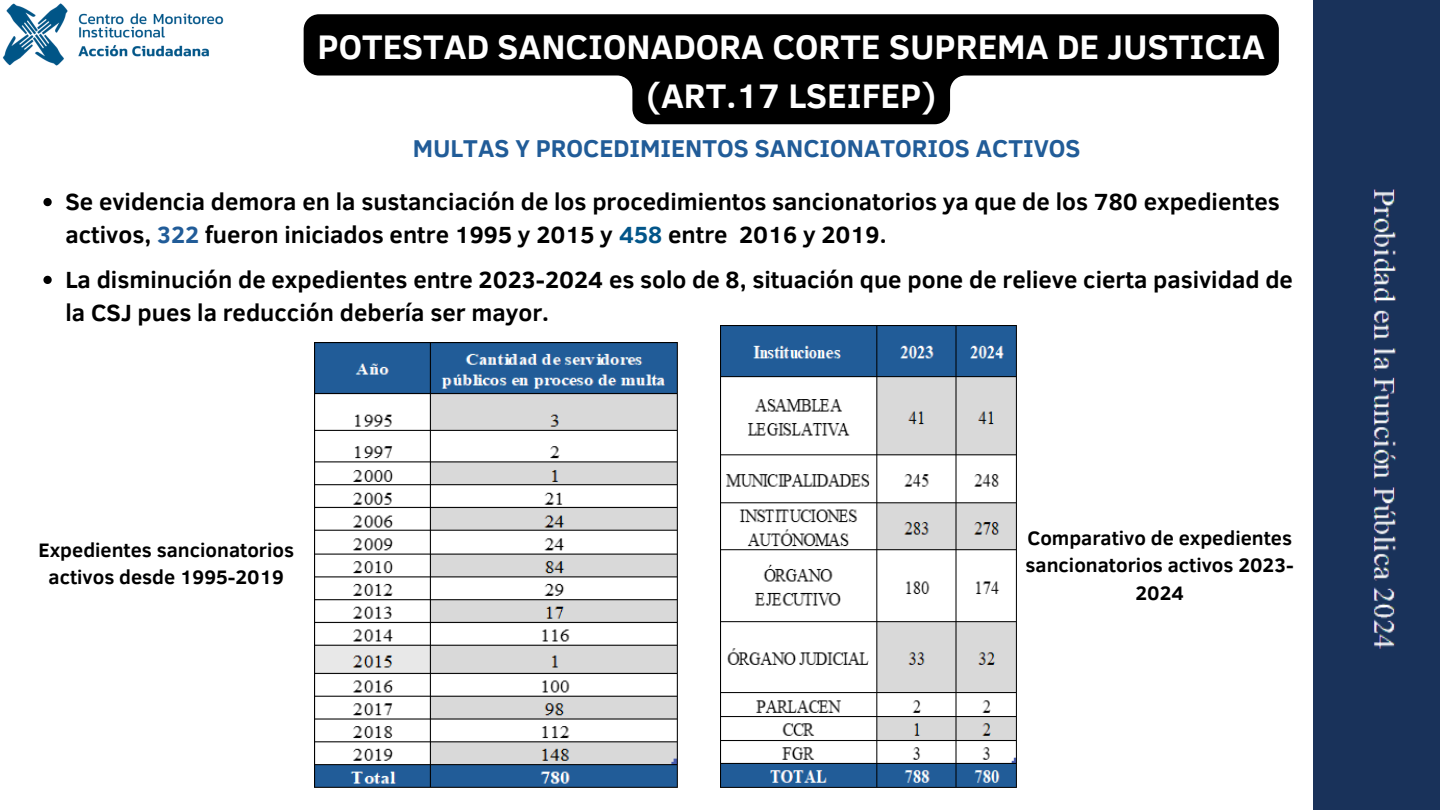
<style>
.page{position:relative;width:1440px;height:810px;background:#fff}
.page>*{position:absolute;margin:0;border:0;box-sizing:border-box;transform-origin:0 0}
.t1{font:700 35px/48.8px "Clear Sans";color:#fff;text-align:center}
.t2{font:700 25px "Clear Sans";color:#215c98}
.t3{font:700 24px/33px "Clear Sans";color:#000}
.t4{font:700 20px/27.8px "Clear Sans";color:#000;text-align:center}
.s1{color:#215c98}
.s2{color:#025589}
</style>
<div class="page">
<div style="left:1313px;top:0;width:127px;height:810px;background:#19325a"></div>
<img style="left:1340px;top:148px;width:72px;height:544px">
<img style="left:2px;top:3px;width:222px;height:63px">
<img style="left:314px;top:342px;width:364px;height:446px">
<img style="left:720px;top:326px;width:297px;height:462px">
<svg style="left:304px;top:14px;width:975px;height:110px;fill:#000"></svg>
<svg style="left:43px;top:198px;width:9px;height:8px"></svg>
<svg style="left:43px;top:276px;width:9px;height:8px"></svg>
<p class="t1" style="left:318px;top:20px;width:949px">POTESTAD SANCIONADORA CORTE SUPREMA DE JUSTICIA (ART.17 LSEIFEP)</p>
<p class="t2" style="left:413px;top:130px;width:669px">MULTAS Y PROCEDIMIENTOS SANCIONATORIOS ACTIVOS</p>
<p class="t3" style="left:65px;top:184px;width:1216px">Se evidencia demora en la sustanciación de los procedimientos sancionatorios ya que de los 780 expedientes activos, <span class="s1">322</span> fueron iniciados entre 1995 y 2015 y <span class="s2">458</span> entre 2016 y 2019.</p>
<p class="t3" style="left:65px;top:262px;width:1229px">La disminución de expedientes entre 2023-2024 es solo de 8, situación que pone de relieve cierta pasividad de la CSJ pues la reducción debería ser mayor.</p>
<p class="t4" style="left:39px;top:535px;width:257px">Expedientes sancionatorios activos desde 1995-2019</p>
<p class="t4" style="left:1026px;top:523px;width:270px">Comparativo de expedientes sancionatorios activos 2023-<br>2024</p>
</div>
